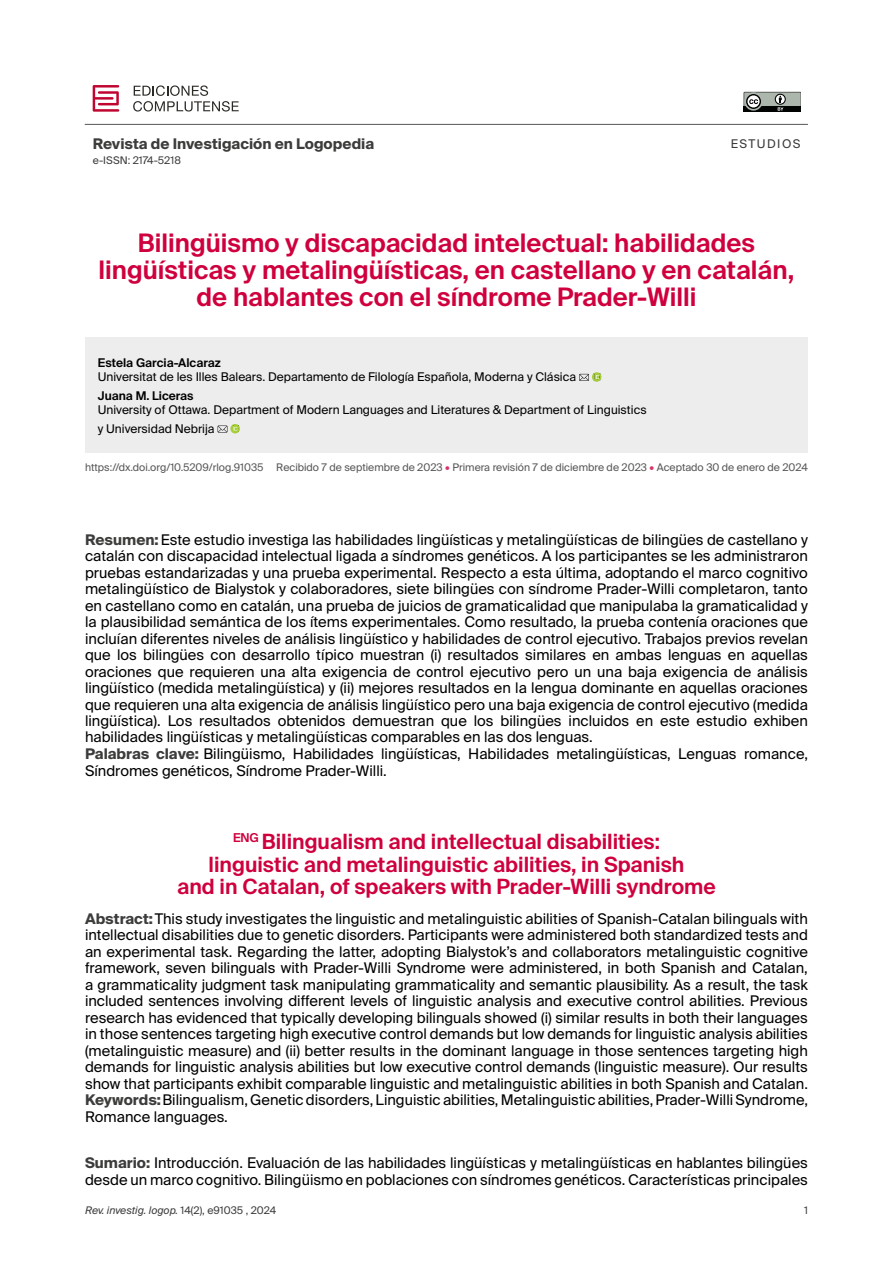
<style>
.page{position:relative;width:893px;height:1263px;background:#fff}
.page>*{position:absolute;margin:0;border:0;box-sizing:border-box;transform-origin:0 0}
.t1{font:600 25.5px/27px "Suisse Intl";color:#cf003d;text-align:center}
.t2{font:600 21px/22.5px "Suisse Intl";color:#cf003d;text-align:center}
.t3{font:14.7px/16.5px "Suisse Intl";color:#000}
.t4{font:700 14.7px "Suisse Intl";color:#3c3c3b}
.t5{font:12px/18.6px "Suisse Intl";color:#000}
.t6{font:600 12px "Suisse Intl";color:#000}
.t7{font:12px "Suisse Intl";letter-spacing:.12em;color:#3c3c3b}
.t8{font:10.5px "Suisse Intl";color:#575756}
.t9{font:italic 10.5px "Suisse Intl";color:#3c3c3b}
.t10{font:10.5px "Suisse Intl";color:#3c3c3b}
.s1{color:#d83364}
.s2{font-weight:700;color:#3c3c3b}
.s3{font-style:normal}
</style>
<div class="page">
<hr style="left:85px;top:124px;width:723px;height:1px;background:#575756">
<svg style="left:744px;top:92px;width:56px;height:19px"></svg>
<svg style="left:93px;top:85px;width:26px;height:26px"></svg>
<svg style="left:133px;top:85px;width:106px;height:26px"></svg>
<div style="left:85px;top:337px;width:723px;height:116px;background:#ededed"></div>
<svg style="left:579px;top:372px;width:22px;height:10px"></svg>
<svg style="left:218px;top:424px;width:22px;height:9px"></svg>
<p class="t4" style="left:93px;top:135px;width:283px">Revista de Investigación en Logopedia</p>
<p class="t10" style="left:93px;top:154px;width:90px">e-ISSN: 2174-5218</p>
<p class="t7" style="left:731px;top:136px;width:71px">ESTUDIOS</p>
<h1 class="t1" style="left:99px;top:229px;width:697px">Bilingüismo y discapacidad intelectual: habilidades lingüísticas y metalingüísticas, en castellano y en catalán, de hablantes con el síndrome Prader-Willi</h1>
<p class="t6" style="left:98px;top:355px;width:124px">Estela Garcia-Alcaraz</p>
<p class="t5" style="left:98px;top:367px;width:480px">Universitat de les Illes Balears. Departamento de Filología Española, Moderna y Clásica</p>
<p class="t6" style="left:98px;top:388px;width:97px">Juana M. Liceras</p>
<p class="t5" style="left:98px;top:401px;width:550px">University of Ottawa. Department of Modern Languages and Literatures &amp; Department of Linguistics y Universidad Nebrija</p>
<p class="t8" style="left:85px;top:461px;width:724px">https://dx.doi.org/10.5209/rlog.91035 Recibido 7 de septiembre de 2023 <span class="s1">•</span> Primera revisión 7 de diciembre de 2023 <span class="s1">•</span> Aceptado 30 de enero de 2024</p>
<p class="t3" style="left:85px;top:531px;width:724px"><span class="s2">Resumen:</span>Este estudio investiga las habilidades lingüísticas y metalingüísticas de bilingües de castellano y catalán con discapacidad intelectual ligada a síndromes genéticos. A los participantes se les administraron pruebas estandarizadas y una prueba experimental. Respecto a esta última, adoptando el marco cognitivo metalingüístico de Bialystok y colaboradores, siete bilingües con síndrome Prader-Willi completaron, tanto en castellano como en catalán, una prueba de juicios de gramaticalidad que manipulaba la gramaticalidad y la plausibilidad semántica de los ítems experimentales. Como resultado, la prueba contenía oraciones que incluían diferentes niveles de análisis lingüístico y habilidades de control ejecutivo. Trabajos previos revelan que los bilingües con desarrollo típico muestran (i) resultados similares en ambas lenguas en aquellas oraciones que requieren una alta exigencia de control ejecutivo pero un una baja exigencia de análisis lingüístico (medida metalingüística) y (ii) mejores resultados en la lengua dominante en aquellas oraciones que requieren una alta exigencia de análisis lingüístico pero una baja exigencia de control ejecutivo (medida lingüística). Los resultados obtenidos demuestran que los bilingües incluidos en este estudio exhiben habilidades lingüísticas y metalingüísticas comparables en las dos lenguas.<br><span class="s2">Palabras clave:</span> Bilingüismo, Habilidades lingüísticas, Habilidades metalingüísticas, Lenguas romance, Síndromes genéticos, Síndrome Prader-Willi.</p>
<h2 class="t2" style="left:177px;top:831px;width:540px"><sup>ENG</sup> Bilingualism and intellectual disabilities:<br>linguistic and metalinguistic abilities, in Spanish<br>and in Catalan, of speakers with Prader-Willi syndrome</h2>
<p class="t3" style="left:85px;top:910px;width:724px;text-align:justify"><span class="s2">Abstract:</span>This study investigates the linguistic and metalinguistic abilities of Spanish-Catalan bilinguals with intellectual disabilities due to genetic disorders. Participants were administered both standardized tests and an experimental task. Regarding the latter, adopting Bialystok’s and collaborators metalinguistic cognitive framework, seven bilinguals with Prader-Willi Syndrome were administered, in both Spanish and Catalan, a grammaticality judgment task manipulating grammaticality and semantic plausibility. As a result, the task included sentences involving different levels of linguistic analysis and executive control abilities. Previous research has evidenced that typically developing bilinguals showed (i) similar results in both their languages in those sentences targeting high executive control demands but low demands for linguistic analysis abilities (metalinguistic measure) and (ii) better results in the dominant language in those sentences targeting high demands for linguistic analysis abilities but low executive control demands (linguistic measure). Our results show that participants exhibit comparable linguistic and metalinguistic abilities in both Spanish and Catalan.<br><span class="s2">Keywords:</span>Bilingualism, Genetic disorders, Linguistic abilities, Metalinguistic abilities, Prader-Willi Syndrome, Romance languages.</p>
<p class="t3" style="left:85px;top:1155px;width:724px"><span class="s2">Sumario:</span> Introducción. Evaluación de las habilidades lingüísticas y metalingüísticas en hablantes bilingües desde un marco cognitivo. Bilingüismo en poblaciones con síndromes genéticos. Características principales</p>
<p class="t9" style="left:85px;top:1204px;width:193px">Rev. investig. logop. <span class="s3">14(2), e91035 , 2024</span></p>
<p class="t10" style="left:804px;top:1204px;width:5px">1</p>
</div>
